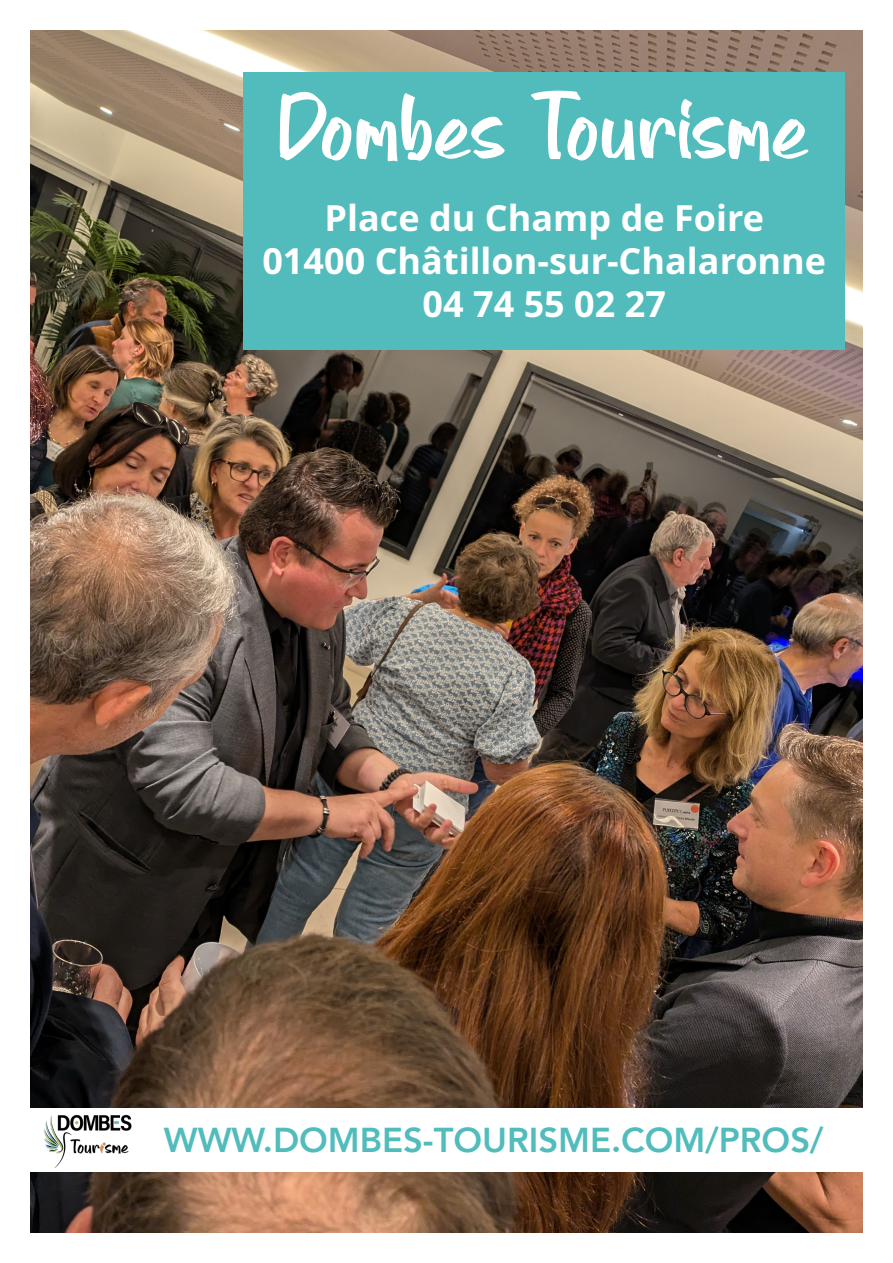
<style>
.page{position:relative;width:893px;height:1263px;background:#fff}
.page>*{position:absolute;margin:0;border:0;box-sizing:border-box;transform-origin:0 0}
.t1{font:72px "Hightfull";letter-spacing:.03em;color:#fff}
.t2{font:700 36px "Noto Sans";color:#fff}
.t3{font:800 34.5px "Avenir";color:#52bcbc}
</style>
<div class="page">
<img style="left:31px;top:31px;width:831px;height:1201px">
<div style="left:0;top:1108px;width:893px;height:63px;background:#fff"></div>
<div style="left:244px;top:72px;width:601px;height:277px;background:#52bcbc"></div>
<img style="left:33px;top:1101px;width:110px;height:75px">
<p class="t1" style="left:280px;top:81px;width:531px">Dombes Tourisme</p>
<p class="t2" style="left:325px;top:197px;width:441px">Place du Champ de Foire</p>
<p class="t2" style="left:262px;top:240px;width:565px">01400 Châtillon-sur-Chalaronne</p>
<p class="t2" style="left:423px;top:283px;width:245px">04 74 55 02 27</p>
<p class="t3" style="left:164px;top:1113px;width:661px">WWW.DOMBES-TOURISME.COM/PROS/</p>
</div>
